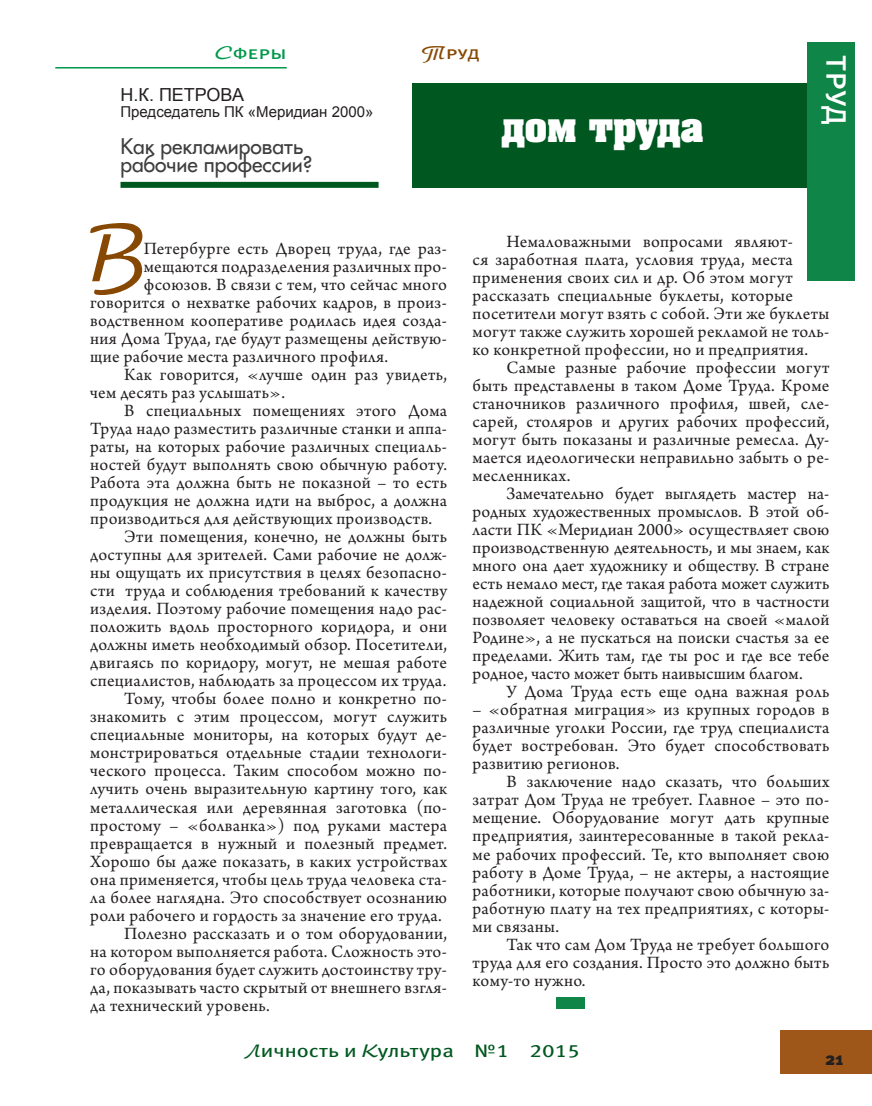
<style>
.page{position:relative;width:872px;height:1106px;background:#fff}
.page>*{position:absolute;margin:0;border:0;box-sizing:border-box;transform-origin:0 0}
.t1{font:81px "Arbat C";color:#874803}
.t2{font:36px "AG Aalen C";color:#fff}
.t3{font:36px "Meta Book Caps C";color:#fff}
.t4{font:21px "Favorit C";color:#3e3e3f}
.t5{font:18.15px/18px "Arno Pro";letter-spacing:.02em;color:#231f20;text-align:justify}
.t6{font:18px "Meta Book LFC";color:#005820;scale:1.25 1}
.t7{font:18px "Arial";color:#231f20}
.t8{font:18px "Meta Book Caps C";color:#00984b;scale:1.25 1}
.t9{font:18px "Meta Book Caps C";color:#874803;scale:1.25 1}
.t10{font:18px "Meta Black C";color:#231f20}
.t11{font:15px "Arial";color:#231f20}
.s1{font-family:"Arbat C"}
</style>
<div class="page">
<div style="left:780px;top:1030px;width:92px;height:44px;background:#9e5718"></div>
<hr style="left:55px;top:67px;width:232px;height:1px;background:#00984b">
<div style="left:412px;top:84px;width:396px;height:104px;background:#005820"></div>
<div style="left:120px;top:182px;width:258px;height:6px;background:#005820"></div>
<div style="left:556px;top:996px;width:28px;height:12px;background:#0f8547"></div>
<div style="left:808px;top:43px;width:47px;height:238px;background:#0f8547"></div>
<p class="t8" style="left:215px;top:42px;width:59px"><span class="s1">С</span>феры</p>
<p class="t9" style="left:422px;top:42px;width:47px"><span class="s1">Т</span>руд</p>
<p class="t7" style="left:120px;top:83px;width:125px">Н.К. ПЕТРОВА</p>
<p class="t11" style="left:120px;top:102px;width:254px">Председатель ПК «Меридиан 2000»</p>
<p class="t4" style="left:120px;top:132px;width:184px">Как рекламировать</p>
<p class="t4" style="left:120px;top:150px;width:193px">рабочие профессии?</p>
<p class="t2" style="left:502px;top:103px;width:203px">дом труда</p>
<p class="t3" style="left:859px;top:55px;width:72px;rotate:90deg">труд</p>
<p class="t1" style="left:90px;top:210px;width:54px">В</p>
<p class="t5" style="left:144px;top:241px;width:305px">Петербурге есть Дворец труда, где раз-</p>
<p class="t5" style="left:144px;top:259px;width:305px">мещаются подразделения различных про-</p>
<p class="t5" style="left:144px;top:277px;width:305px">фсоюзов. В связи с тем, что сейчас много</p>
<p class="t5" style="left:90px;top:295px;width:358px">говорится о нехватке рабочих кадров, в произ-</p>
<p class="t5" style="left:90px;top:313px;width:358px">водственном кооперативе родилась идея созда-</p>
<p class="t5" style="left:90px;top:331px;width:358px">ния Дома Труда, где будут размещены действую-</p>
<p class="t5" style="left:90px;top:349px;width:299px">щие рабочие места различного профиля.</p>
<p class="t5" style="left:90px;top:367px;width:358px;text-indent:34px">Как говорится, «лучше один раз увидеть, чем десять раз услышать».</p>
<p class="t5" style="left:90px;top:403px;width:358px;text-indent:34px">В специальных помещениях этого Дома Труда надо разместить различные станки и аппа&shy;раты, на которых рабочие различных специаль&shy;ностей будут выполнять свою обычную работу.<br>Работа эта должна быть не показной – то есть продукция не должна идти на выброс, а должна производиться для действующих производств.</p>
<p class="t5" style="left:90px;top:529px;width:358px;text-indent:34px">Эти помещения, конечно, не должны быть доступны для зрителей. Сами рабочие не долж&shy;ны ощущать их присутствия в целях безопасно&shy;сти труда и соблюдения требований к качеству изделия. Поэтому рабочие помещения надо рас&shy;положить вдоль просторного коридора, и они должны иметь необходимый обзор. Посетители, двигаясь по коридору, могут, не мешая работе специалистов, наблюдать за процессом их труда.</p>
<p class="t5" style="left:90px;top:691px;width:358px;text-indent:34px">Тому, чтобы более полно и конкретно по&shy;знакомить с этим процессом, могут служить специальные мониторы, на которых будут де&shy;монстрироваться отдельные стадии технологи&shy;ческого процесса. Таким способом можно по&shy;лучить очень выразительную картину того, как металлическая или деревянная заготовка (по&shy;простому – «болванка») под руками мастера превращается в нужный и полезный предмет.<br>Хорошо бы даже показать, в каких устройствах она применяется, чтобы цель труда человека ста&shy;ла более наглядна. Это способствует осознанию роли рабочего и гордость за значение его труда.</p>
<p class="t5" style="left:90px;top:925px;width:358px;text-indent:34px">Полезно рассказать и о том оборудовании, на котором выполняется работа. Сложность это&shy;го оборудования будет служить достоинству тру&shy;да, показывать часто скрытый от внешнего взгля&shy;да технический уровень.</p>
<p class="t5" style="left:472px;top:234px;width:358px;text-align:left;text-indent:34px">Немаловажными вопросами являют-<br>ся заработная плата, условия труда, места применения своих сил и др. Об этом могут рассказать специальные буклеты, которые посетители могут взять с собой. Эти же буклеты могут также служить хорошей рекламой не толь&shy;ко конкретной профессии, но и предприятия.</p>
<p class="t5" style="left:472px;top:360px;width:358px;text-indent:34px">Самые разные рабочие профессии могут быть представлены в таком Доме Труда. Кроме станочников различного профиля, швей, сле&shy;сарей, столяров и других рабочих профессий, могут быть показаны и различные ремесла. Ду&shy;мается идеологически неправильно забыть о ре&shy;месленниках.</p>
<p class="t5" style="left:472px;top:486px;width:358px;text-indent:34px">Замечательно будет выглядеть мастер на&shy;родных художественных промыслов. В этой об&shy;ласти ПК «Меридиан 2000» осуществляет свою производственную деятельность, и мы знаем, как много она дает художнику и обществу. В стране есть немало мест, где такая работа может служить надежной социальной защитой, что в частности позволяет человеку оставаться на своей «малой Родине», а не пускаться на поиски счастья за ее пределами. Жить там, где ты рос и где все тебе родное, часто может быть наивысшим благом.</p>
<p class="t5" style="left:506px;top:684px;width:324px">У Дома Труда есть еще одна важная роль</p>
<p class="t5" style="left:472px;top:702px;width:358px">– «обратная миграция» из крупных городов в различные уголки России, где труд специалиста будет востребован. Это будет способствовать развитию регионов.</p>
<p class="t5" style="left:472px;top:774px;width:358px;text-indent:34px">В заключение надо сказать, что больших затрат Дом Труда не требует. Главное – это по&shy;мещение. Оборудование могут дать крупные предприятия, заинтересованные в такой рекла&shy;ме рабочих профессий. Те, кто выполняет свою работу в Доме Труда, – не актеры, а настоящие работники, которые получают свою обычную за&shy;работную плату на тех предприятиях, с которы&shy;ми связаны.</p>
<p class="t5" style="left:472px;top:936px;width:358px;text-indent:34px">Так что сам Дом Труда не требует большого труда для его создания. Просто это должно быть кому-то нужно.</p>
<p class="t6" style="left:244px;top:1040px;width:270px"><span class="s1">Л</span>ичность и <span class="s1">К</span>ультура №1 2015</p>
<p class="t10" style="left:825px;top:1048px;width:20px">21</p>
</div>
